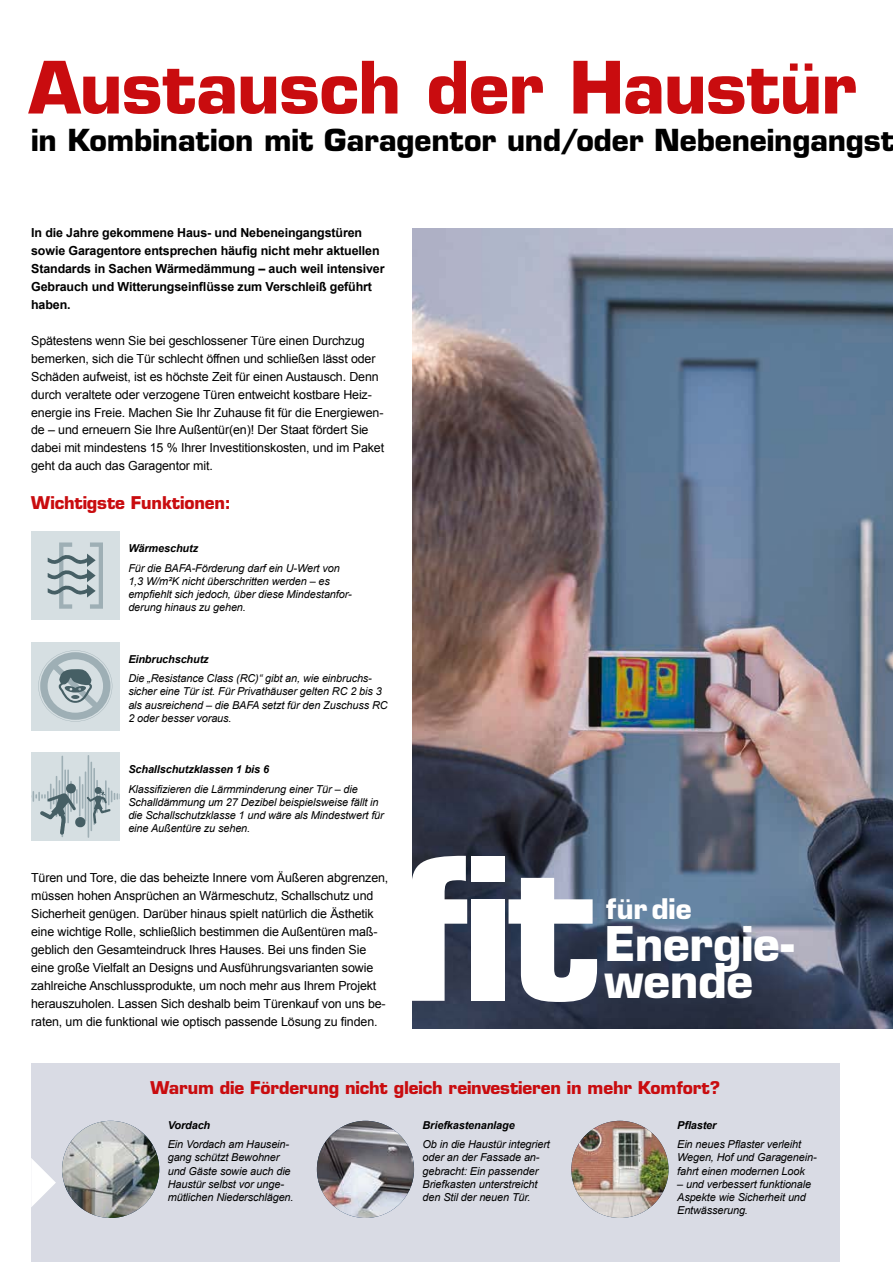
<style>
.page{position:relative;width:893px;height:1263px;background:#fff}
.page>*{position:absolute;margin:0;border:0;box-sizing:border-box;transform-origin:0 0}
.t1{font:700 70.35px "Eurostile LT Std";letter-spacing:-.01em;color:#c90c0f}
.t2{font:700 46.65px/37.2px "Eurostile LT Std";letter-spacing:-.01em;color:#fff}
.t3{font:700 29.55px "Eurostile LT Std";letter-spacing:-.005em;color:#000}
.t4{font:700 27.6px "Eurostile LT Std";letter-spacing:-.005em;color:#fff}
.t5{font:700 17.1px "Eurostile LT Std";letter-spacing:-.01em;color:#c90c0f}
.t6{font:12.45px/17.9px "Arial";letter-spacing:-.01em;color:#000}
.t7{font:700 12.45px/17.9px "Arial";letter-spacing:-.01em;color:#000}
.t8{font:italic 10.95px/13px "Arial";letter-spacing:-.01em;color:#000}
.t9{font:italic 700 10.95px "Arial";letter-spacing:-.01em;color:#000}
</style>
<div class="page">
<div style="left:31px;top:1063px;width:808px;height:199px;background:#d9dbe4"></div>
<svg style="left:31px;top:1158px;width:25px;height:49px"></svg>
<img style="left:412px;top:228px;width:480px;height:800px">
<img style="left:317px;top:1121px;width:97px;height:97px;border-radius:49px">
<img style="left:571px;top:1121px;width:97px;height:97px;border-radius:49px">
<img style="left:62px;top:1121px;width:97px;height:97px;border-radius:48px">
<div style="left:31px;top:752px;width:88px;height:88px;background:#d6dfe2"></div>
<hr style="left:56px;top:776px;width:1px;height:41px;background:#9eafb5">
<hr style="left:59px;top:780px;width:1px;height:33px;background:#9eafb5">
<hr style="left:62px;top:756px;width:1px;height:81px;background:#9eafb5">
<hr style="left:64px;top:769px;width:2px;height:54px;background:#9eafb5">
<hr style="left:67px;top:769px;width:2px;height:54px;background:#9eafb5">
<hr style="left:70px;top:781px;width:2px;height:31px;background:#9eafb5">
<hr style="left:79px;top:776px;width:2px;height:40px;background:#9eafb5">
<hr style="left:85px;top:771px;width:1px;height:50px;background:#9eafb5">
<hr style="left:88px;top:755px;width:1px;height:83px;background:#9eafb5">
<hr style="left:91px;top:762px;width:1px;height:69px;background:#9eafb5">
<hr style="left:93px;top:768px;width:2px;height:57px;background:#9eafb5">
<hr style="left:96px;top:780px;width:2px;height:33px;background:#9eafb5">
<hr style="left:105px;top:780px;width:2px;height:32px;background:#9eafb5">
<svg style="left:31px;top:783px;width:89px;height:52px"></svg>
<div style="left:31px;top:642px;width:88px;height:88px;background:#d6dfe2"></div>
<div style="left:31px;top:531px;width:88px;height:89px;background:#d6dfe2"></div>
<svg style="left:38px;top:650px;width:74px;height:72px"></svg>
<svg style="left:48px;top:542px;width:55px;height:67px"></svg>
<div style="left:472px;top:899px;width:33px;height:102px;background:#fff"></div>
<div style="left:472px;top:856px;width:33px;height:25px;background:#fff"></div>
<svg style="left:412px;top:855px;width:55px;height:146px"></svg>
<svg style="left:508px;top:878px;width:89px;height:124px"></svg>
<h1 class="t1" style="left:29px;top:44px;width:829px">Austausch der Haustür</h1>
<h3 class="t3" style="left:31px;top:122px;width:866px">in Kombination mit Garagentor und/oder Nebeneingangst</h3>
<p class="t7" style="left:31px;top:225px;width:355px">In die Jahre gekommene Haus- und Nebeneingangstüren sowie Garagentore entsprechen häufig nicht mehr aktuellen Standards in Sachen Wärmedämmung – auch weil intensiver Gebrauch und Witterungseinflüsse zum Verschleiß geführt haben.</p>
<p class="t6" style="left:31px;top:332px;width:355px">Spätestens wenn Sie bei geschlossener Türe einen Durchzug bemerken, sich die Tür schlecht öffnen und schließen lässt oder Schäden aufweist, ist es höchste Zeit für einen Austausch. Denn durch veraltete oder verzogene Türen entweicht kostbare Heiz&shy;energie ins Freie. Machen Sie Ihr Zuhause fit für die Energiewen&shy;de – und erneuern Sie Ihre Außentür(en)! Der Staat fördert Sie dabei mit mindestens 15 % Ihrer Investitionskosten, und im Paket geht da auch das Garagentor mit.</p>
<h3 class="t5" style="left:31px;top:492px;width:201px">Wichtigste Funktionen:</h3>
<p class="t9" style="left:128px;top:541px;width:71px">Wärmeschutz</p>
<p class="t8" style="left:128px;top:562px;width:225px">Für die BAFA-Förderung darf ein U-Wert von 1,3 W/m²K nicht überschritten werden – es empfiehlt sich jedoch, über diese Mindestanfor&shy;derung hinaus zu gehen.</p>
<p class="t9" style="left:128px;top:652px;width:82px">Einbruchschutz</p>
<p class="t8" style="left:128px;top:672px;width:261px">Die „Resistance Class (RC)“ gibt an, wie einbruchs&shy;sicher eine Tür ist. Für Privathäuser gelten RC 2 bis 3 als ausreichend – die BAFA setzt für den Zuschuss RC 2 oder besser voraus.</p>
<p class="t9" style="left:128px;top:762px;width:142px">Schallschutzklassen 1 bis 6</p>
<p class="t8" style="left:128px;top:782px;width:257px">Klassifizieren die Lärmminderung einer Tür – die Schalldämmung um 27 Dezibel beispielsweise fällt in die Schallschutzklasse 1 und wäre als Mindestwert für eine Außentüre zu sehen.</p>
<p class="t6" style="left:31px;top:869px;width:359px">Türen und Tore, die das beheizte Innere vom Äußeren abgrenzen, müssen hohen Ansprüchen an Wärmeschutz, Schallschutz und Sicherheit genügen. Darüber hinaus spielt natürlich die Ästhetik eine wichtige Rolle, schließlich bestimmen die Außentüren maß&shy;geblich den Gesamteindruck Ihres Hauses. Bei uns finden Sie eine große Vielfalt an Designs und Ausführungsvarianten sowie zahlreiche Anschlussprodukte, um noch mehr aus Ihrem Projekt herauszuholen. Lassen Sich deshalb beim Türenkauf von uns be&shy;raten, um die funktional wie optisch passende Lösung zu finden.</p>
<h3 class="t4" style="left:606px;top:892px;width:87px">für die</h3>
<h2 class="t2" style="left:605px;top:925px;width:191px">Energie&shy;wende</h2>
<h3 class="t5" style="left:150px;top:1077px;width:571px">Warum die Förderung nicht gleich reinvestieren in mehr Komfort?</h3>
<p class="t9" style="left:677px;top:1118px;width:41px">Pflaster</p>
<p class="t8" style="left:677px;top:1138px;width:141px">Ein neues Pflaster verleiht<br>Wegen, Hof und Garagenein&shy;fahrt einen modernen Look</p>
<p class="t8" style="left:677px;top:1177px;width:136px">– und verbessert funktionale<br>Aspekte wie Sicherheit und<br>Entwässerung.</p>
<p class="t9" style="left:423px;top:1118px;width:94px">Briefkastenanlage</p>
<p class="t8" style="left:423px;top:1138px;width:129px">Ob in die Haustür integriert oder an der Fassade an&shy;gebracht: Ein passender<br>Briefkasten unterstreicht den Stil der neuen Tür.</p>
<p class="t9" style="left:168px;top:1118px;width:44px">Vordach</p>
<p class="t8" style="left:168px;top:1138px;width:127px">Ein Vordach am Hausein&shy;gang schützt Bewohner und Gäste sowie auch die<br>Haustür selbst vor unge&shy;mütlichen Niederschlägen.</p>
</div>
